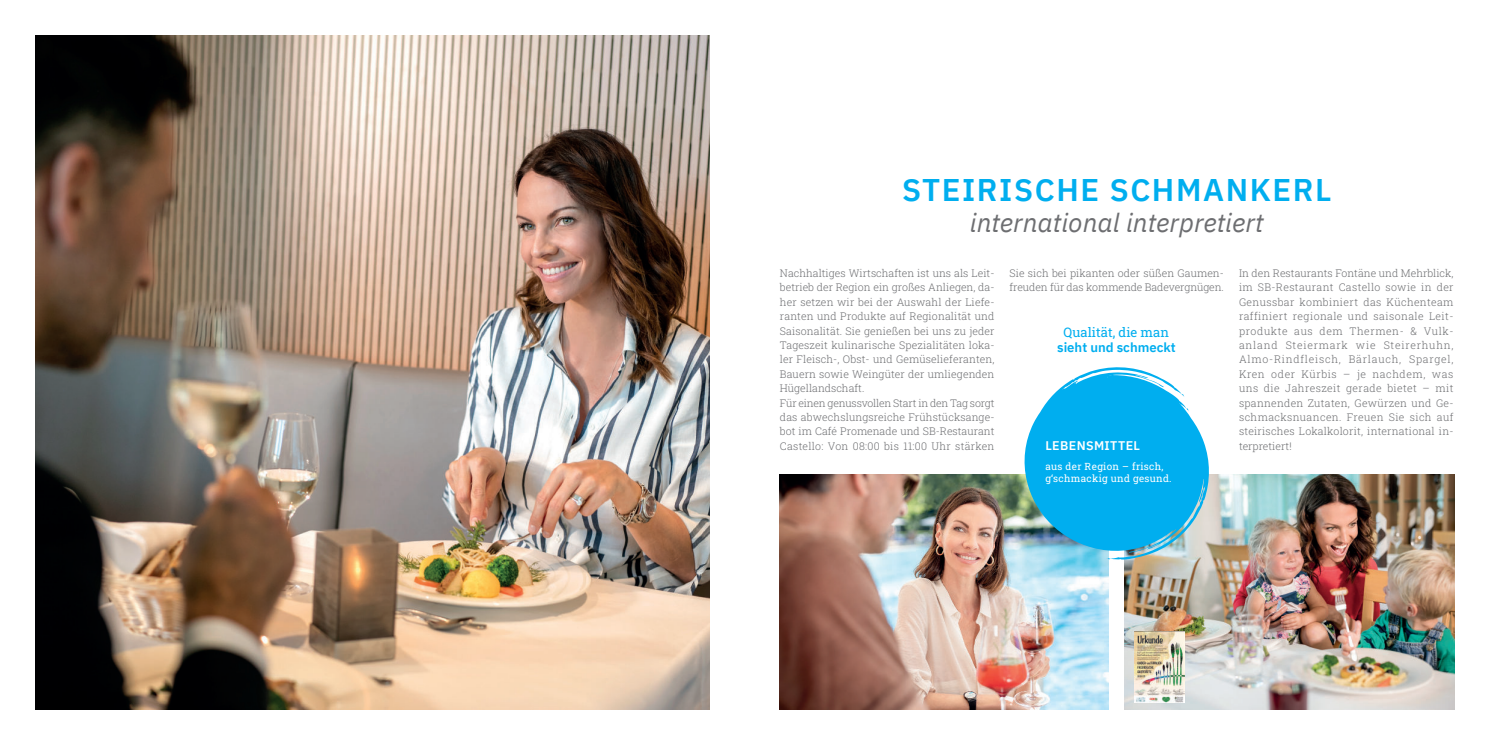
<style>
.page{position:relative;width:1489px;height:745px;background:#fff}
.page>*{position:absolute;margin:0;border:0;box-sizing:border-box;transform-origin:0 0}
.t1{font:600 31.25px "IBM Plex Sans";letter-spacing:.05em;color:#00aeef}
.t2{font:italic 26.25px "IBM Plex Sans";color:#6d6e71}
.t3{font:600 13.12px "IBM Plex Sans";color:#00aeef}
.t4{font:13.12px "Roboto Slab";color:#00aeef}
.t5{font:600 12.5px "IBM Plex Sans";letter-spacing:.03em;color:#fff}
.t6{font:300 10.62px/14.4px "Roboto Slab";letter-spacing:.01em;color:#6d6e71}
.t7{font:10px/12.5px "Roboto Slab";letter-spacing:.03em;color:#fff}
</style>
<div class="page">
<img style="left:35px;top:35px;width:674px;height:674px">
<img style="left:780px;top:474px;width:328px;height:235px">
<img style="left:1124px;top:474px;width:330px;height:235px">
<svg style="left:1022px;top:367px;width:188px;height:192px;background:#3abbea"></svg>
<img style="left:1134px;top:631px;width:50px;height:71px">
<h1 class="t1" style="left:902px;top:172px;width:431px">STEIRISCHE SCHMANKERL</h1>
<h2 class="t2" style="left:969px;top:211px;width:295px">international interpretiert</h2>
<p class="t6" style="left:780px;top:267px;width:216px">Nachhaltiges Wirtschaften ist uns als Leit&shy;betrieb der Region ein großes Anliegen, da&shy;her setzen wir bei der Auswahl der Liefe&shy;ranten und Produkte auf Regionalität und Saisonalität. Sie genießen bei uns zu jeder Tageszeit kulinarische Spezialitäten loka&shy;ler Fleisch-, Obst- und Gemüselieferanten, Bauern sowie Weingüter der umliegenden Hügellandschaft.<br>Für einen genussvollen Start in den Tag sorgt das abwechslungsreiche Frühstücksange&shy;bot im Café Promenade und SB-Restaurant Castello: Von 08:00 bis 11:00 Uhr stärken</p>
<p class="t6" style="left:1009px;top:267px;width:216px">Sie sich bei pikanten oder süßen Gaumen&shy;freuden für das kommende Badevergnügen.</p>
<p class="t6" style="left:1238px;top:267px;width:216px;text-align:justify">In den Restaurants Fontäne und Mehrblick, im SB-Restaurant Castello sowie in der Genussbar kombiniert das Küchenteam raffiniert regionale und saisonale Leit&shy;produkte aus dem Thermen- &amp; Vulk&shy;anland Steiermark wie Steirerhuhn, Almo-Rindfleisch, Bärlauch, Spargel, Kren oder Kürbis – je nachdem, was uns die Jahreszeit gerade bietet – mit spannenden Zutaten, Gewürzen und Ge&shy;schmacksnuancen. Freuen Sie sich auf steirisches Lokalkolorit, international in&shy;terpretiert!</p>
<p class="t4" style="left:1063px;top:326px;width:107px">Qualität, die man</p>
<p class="t3" style="left:1057px;top:340px;width:120px">sieht und schmeckt</p>
<p class="t5" style="left:1045px;top:438px;width:96px">LEBENSMITTEL</p>
<p class="t7" style="left:1045px;top:460px;width:128px">aus der Region – frisch, g‘schmackig und gesund.</p>
</div>
